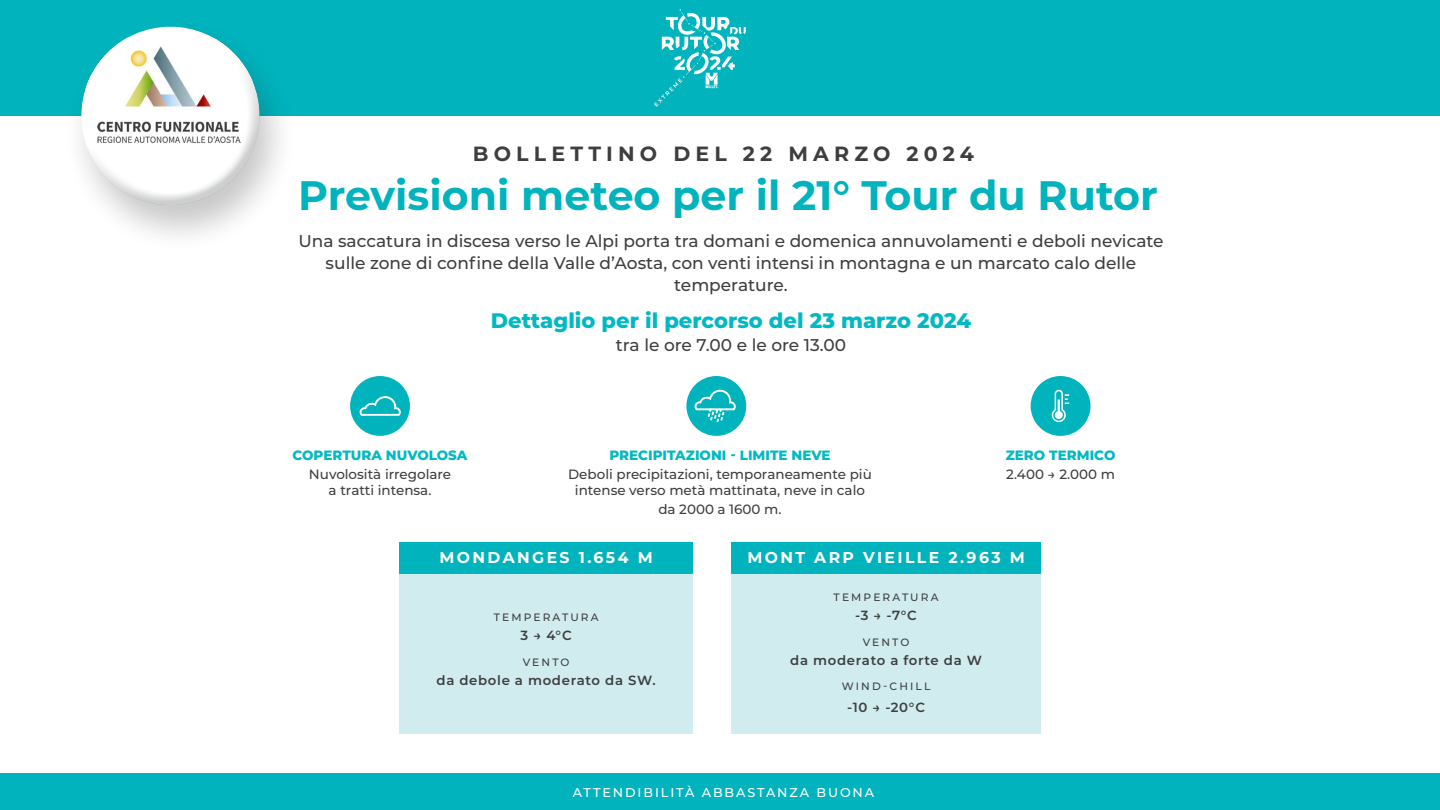
<style>
.page{position:relative;width:1440px;height:810px;background:#fff}
.page>*{position:absolute;margin:0;border:0;box-sizing:border-box;transform-origin:0 0}
.t1{font:700 41.1px "Montserrat";color:#00b3bd}
.t2{font:800 21px "Montserrat";color:#00b9c2}
.t3{font:700 20.55px "Montserrat";letter-spacing:.25em;color:#3e3e3f}
.t4{font:500 16.95px "Montserrat";color:#3e3e3f}
.t5{font:700 15.67px "Montserrat";letter-spacing:.15em;color:#fff}
.t6{font:500 13.5px/16.5px "Montserrat";color:#3e3e3f;text-align:center}
.t7{font:800 13.5px "Montserrat";color:#00b9c2}
.t8{font:600 13.27px "Montserrat";letter-spacing:.05em;color:#3e3e3f}
.t9{font:500 12.75px "Montserrat";letter-spacing:.15em;color:#fff}
.t10{font:500 10.65px "Montserrat";letter-spacing:.2em;color:#3e3e3f}
</style>
<div class="page">
<div style="left:0;top:774px;width:1440px;height:36px;background:#00b3bd"></div>
<div style="left:0;top:0;width:1440px;height:116px;background:#00b3bd"></div>
<div style="left:63px;top:19px;width:234px;height:234px;background:#231f20;opacity:.25"></div>
<div style="left:80px;top:25px;width:176px;height:141px;background:#fff;opacity:.34"></div>
<div style="left:82px;top:54px;width:178px;height:151px;background:#323738;opacity:.24"></div>
<div style="left:399px;top:574px;width:294px;height:160px;background:#d0ecef"></div>
<div style="left:399px;top:543px;width:294px;height:31px;background:#00b3bd"></div>
<div style="left:732px;top:574px;width:309px;height:160px;background:#d0ecef"></div>
<div style="left:732px;top:543px;width:309px;height:31px;background:#00b3bd"></div>
<svg style="left:654px;top:9px;width:92px;height:98px"></svg>
<div style="left:350px;top:376px;width:60px;height:60px;background:#00b3bd;border-radius:50%"></div>
<div style="left:686px;top:376px;width:60px;height:60px;background:#00b3bd;border-radius:50%"></div>
<svg style="left:359px;top:396px;width:42px;height:20px"></svg>
<svg style="left:694px;top:389px;width:42px;height:34px"></svg>
<div style="left:1031px;top:376px;width:60px;height:60px;background:#00b3bd;border-radius:50%"></div>
<svg style="left:1051px;top:390px;width:18px;height:33px"></svg>
<p class="t3" style="left:473px;top:139px;width:503px">BOLLETTINO DEL 22 MARZO 2024</p>
<p class="t1" style="left:298px;top:165px;width:861px">Previsioni meteo per il 21° Tour du Rutor</p>
<p class="t4" style="left:298px;top:229px;width:867px">Una saccatura in discesa verso le Alpi porta tra domani e domenica annuvolamenti e deboli nevicate</p>
<p class="t4" style="left:326px;top:251px;width:812px">sulle zone di confine della Valle d’Aosta, con venti intensi in montagna e un marcato calo delle</p>
<p class="t4" style="left:674px;top:273px;width:115px">temperature.</p>
<p class="t2" style="left:491px;top:305px;width:482px">Dettaglio per il percorso del 23 marzo 2024</p>
<p class="t4" style="left:616px;top:333px;width:232px">tra le ore 7.00 e le ore 13.00</p>
<p class="t7" style="left:292px;top:445px;width:177px">COPERTURA NUVOLOSA</p>
<p class="t6" style="left:309px;top:465px;width:144px">Nuvolosità irregolare</p>
<p class="t6" style="left:329px;top:482px;width:104px">a tratti intensa.</p>
<p class="t7" style="left:609px;top:445px;width:223px">PRECIPITAZIONI - LIMITE NEVE</p>
<p class="t6" style="left:568px;top:465px;width:305px">Deboli precipitazioni, temporaneamente più intense verso metà mattinata, neve in calo</p>
<p class="t6" style="left:658px;top:500px;width:125px">da 2000 a 1600 m.</p>
<p class="t7" style="left:1006px;top:445px;width:111px">ZERO TERMICO</p>
<p class="t6" style="left:1006px;top:465px;width:110px">2.400 → 2.000 m</p>
<p class="t5" style="left:440px;top:547px;width:215px">MONDANGES 1.654 M</p>
<p class="t10" style="left:494px;top:610px;width:106px">TEMPERATURA</p>
<p class="t8" style="left:521px;top:626px;width:53px">3 → 4°C</p>
<p class="t10" style="left:523px;top:655px;width:48px">VENTO</p>
<p class="t8" style="left:437px;top:671px;width:221px">da debole a moderato da SW.</p>
<p class="t5" style="left:747px;top:547px;width:279px">MONT ARP VIEILLE 2.963 M</p>
<p class="t10" style="left:834px;top:589px;width:106px">TEMPERATURA</p>
<p class="t8" style="left:855px;top:606px;width:63px">-3 → -7°C</p>
<p class="t10" style="left:863px;top:634px;width:48px">VENTO</p>
<p class="t8" style="left:790px;top:651px;width:193px">da moderato a forte da W</p>
<p class="t10" style="left:842px;top:679px;width:90px">WIND-CHILL</p>
<p class="t8" style="left:847px;top:697px;width:79px">-10 → -20°C</p>
<p class="t9" style="left:573px;top:784px;width:303px">ATTENDIBILITÀ ABBASTANZA BUONA</p>
</div>
